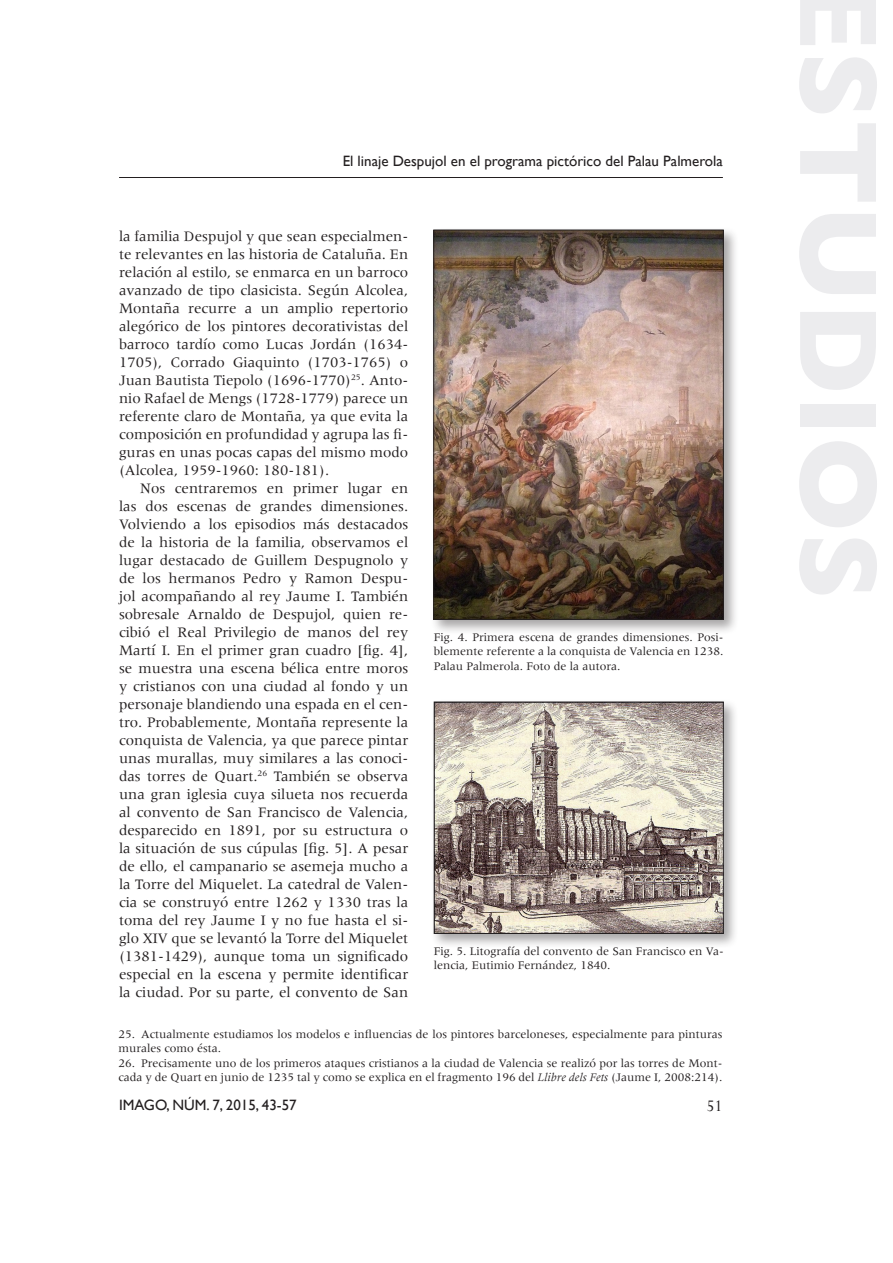
<style>
.page{position:relative;width:893px;height:1263px;background:#fff}
.page>*{position:absolute;margin:0;border:0;box-sizing:border-box;transform-origin:0 0}
.t1{font:18px "Perpetua";color:#231f20}
.Cuerpo{font:15px/18px "Meridien";color:#231f20;text-align:justify}
.t2{font:15px "Gill Sans";color:#231f20}
.notas2{font:12px/14.4px "Meridien";color:#231f20}
.pie_foto{font:12px/14.4px "Meridien";color:#231f20;text-align:justify}
.s1{font-style:italic}
</style>
<div class="page">
<hr style="left:119px;top:177px;width:604px;height:1px;background:#231f20">
<div style="left:430px;top:226px;width:309px;height:409px;background:#231f20;opacity:.4"></div>
<img style="left:435px;top:232px;width:287px;height:386px">
<div style="left:433px;top:230px;width:291px;height:390px;border:1px solid #231f20"></div>
<div style="left:431px;top:698px;width:308px;height:251px;background:#231f20;opacity:.4"></div>
<img style="left:436px;top:704px;width:286px;height:228px">
<div style="left:434px;top:702px;width:290px;height:232px;border:1px solid #231f20"></div>
<p class="t2" style="left:343px;top:152px;width:382px">El linaje Despujol en el programa pictórico del Palau Palmerola</p>
<p class="Cuerpo" style="left:119px;top:227px;width:291px">la familia Despujol y que sean especialmen&shy;te relevantes en las historia de Cataluña. En relación al estilo, se enmarca en un barroco avanzado de tipo clasicista. Según Alcolea, Montaña recurre a un amplio repertorio alegórico de los pintores decorativistas del barroco tardío como Lucas Jordán (1634- 1705), Corrado Giaquinto (1703-1765) o Juan Bautista Tiepolo (1696-1770)<sup>25</sup>. Anto&shy;nio Rafael de Mengs (1728-1779) parece un referente claro de Montaña, ya que evita la composición en profundidad y agrupa las fi&shy;guras en unas pocas capas del mismo modo (Alcolea, 1959-1960: 180-181).</p>
<p class="Cuerpo" style="left:119px;top:479px;width:291px;text-indent:21px">Nos centraremos en primer lugar en las dos escenas de grandes dimensiones.<br>Volviendo a los episodios más destacados de la historia de la familia, observamos el lugar destacado de Guillem Despugnolo y de los hermanos Pedro y Ramon Despu&shy;jol acompañando al rey Jaume I. También sobresale Arnaldo de Despujol, quien re&shy;cibió el Real Privilegio de manos del rey Martí I. En el primer gran cuadro [fig. 4], se muestra una escena bélica entre moros y cristianos con una ciudad al fondo y un personaje blandiendo una espada en el cen&shy;tro. Probablemente, Montaña represente la conquista de Valencia, ya que parece pintar unas murallas, muy similares a las conoci&shy;das torres de Quart.<sup>26</sup> También se observa una gran iglesia cuya silueta nos recuerda al convento de San Francisco de Valencia, desparecido en 1891, por su estructura o la situación de sus cúpulas [fig. 5]. A pesar de ello, el campanario se asemeja mucho a la Torre del Miquelet. La catedral de Valen&shy;cia se construyó entre 1262 y 1330 tras la toma del rey Jaume I y no fue hasta el si&shy;glo XIV que se levantó la Torre del Miquelet (1381-1429), aunque toma un significado especial en la escena y permite identificar la ciudad. Por su parte, el convento de San</p>
<p class="notas2" style="left:119px;top:1027px;width:605px">25. Actualmente estudiamos los modelos e influencias de los pintores barceloneses, especialmente para pinturas murales como ésta.</p>
<p class="notas2" style="left:119px;top:1055px;width:605px">26. Precisamente uno de los primeros ataques cristianos a la ciudad de Valencia se realizó por las torres de Mont&shy;cada y de Quart en junio de 1235 tal y como se explica en el fragmento 196 del <span class="s1">Llibre dels Fets</span> (Jaume I, 2008:214).</p>
<p class="pie_foto" style="left:434px;top:630px;width:291px">Fig. 4. Primera escena de grandes dimensiones. Posi&shy;blemente referente a la conquista de Valencia en 1238.<br>Palau Palmerola. Foto de la autora.</p>
<p class="pie_foto" style="left:434px;top:944px;width:291px">Fig. 5. Litografía del convento de San Francisco en Va&shy;lencia, Eutimio Fernández, 1840.</p>
<p class="t2" style="left:119px;top:1096px;width:179px">IMAGO, NÚM. 7, 2015, 43-57</p>
<p class="t1" style="left:706px;top:1094px;width:18px">51</p>
</div>
